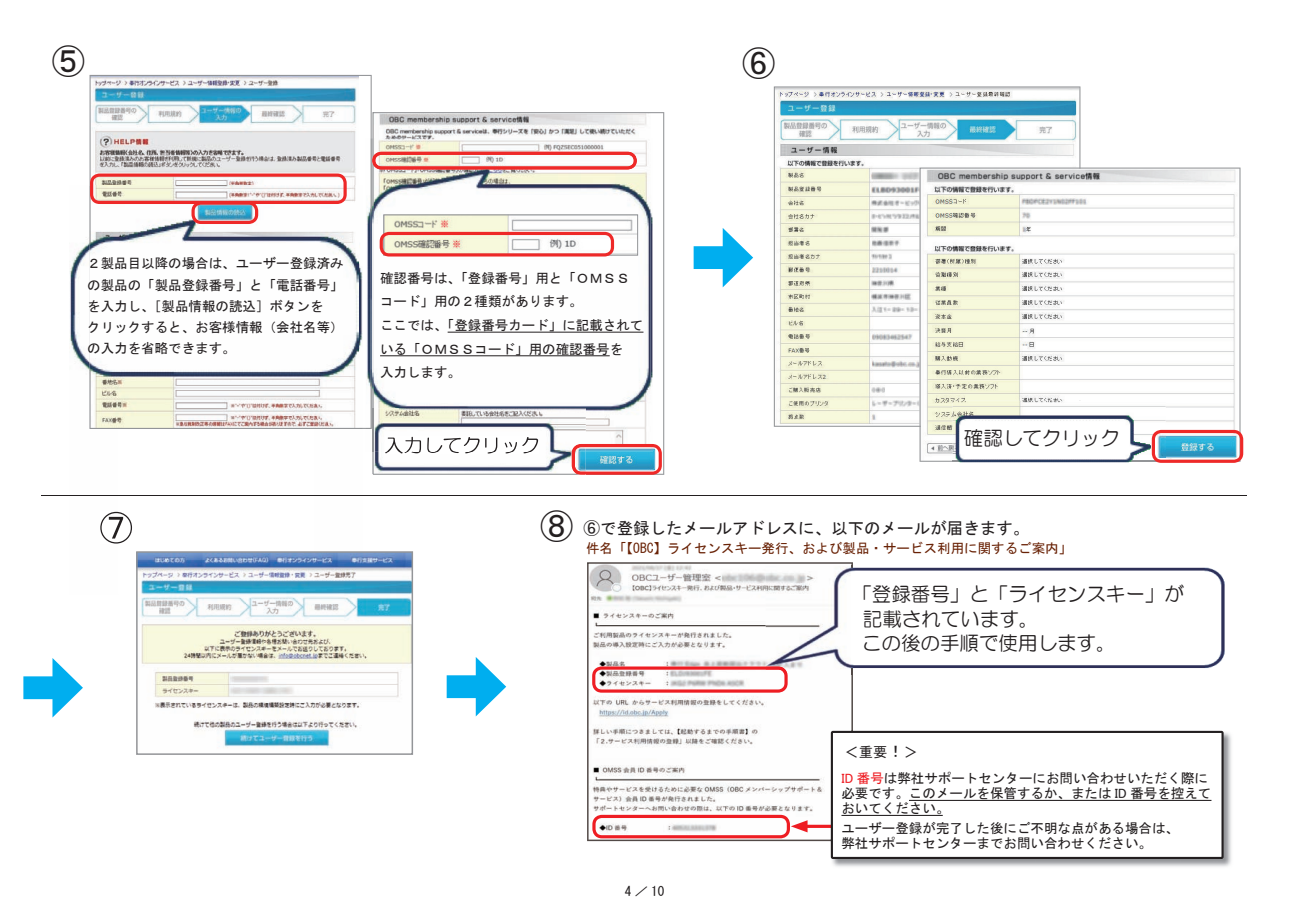
<style>
.page{position:relative;width:1289px;height:919px;background:#fff}
.page>*{position:absolute;margin:0;border:0;box-sizing:border-box;transform-origin:0 0}
.t1{font:33px "MS Gothic";color:#231f20}
.t2{font:19.5px/24.8px "HG Maru Gothic MPRO";color:#231f20}
.t3{font:16.5px "MS Gothic";color:#231f20}
.t4{font:14.25px "MS Gothic";color:#231f20}
.t5{font:13.5px/23.7px "MS Gothic";color:#231f20}
.t6{font:13.5px "MS Gothic";color:#692206}
.t7{font:13.2px "MS Gothic";color:#231f20}
.s1{font-size:16.5px}
.s2{font-family:"MS P Gothic";color:#ee1d23}
.s3{color:#ee1d23}
.s4{font-family:"MS P Gothic"}
</style>
<div class="page">
<svg style="left:693px;top:228px;width:60px;height:59px"></svg>
<hr style="left:42px;top:495px;width:1205px;height:1px;background:#231f20">
<svg style="left:773px;top:86px;width:307px;height:341px"></svg>
<svg style="left:919px;top:167px;width:321px;height:295px"></svg>
<img style="left:1165px;top:434px;width:71px;height:23px">
<img style="left:952px;top:401px;width:213px;height:62px">
<div style="left:1151px;top:430px;width:92px;height:33px;border:3px solid #ee2928;border-radius:8px"></div>
<svg style="left:23px;top:658px;width:60px;height:59px"></svg>
<svg style="left:90px;top:75px;width:282px;height:354px"></svg>
<svg style="left:372px;top:112px;width:292px;height:363px"></svg>
<img style="left:373px;top:444px;width:212px;height:31px">
<img style="left:373px;top:452px;width:198px;height:21px">
<img style="left:385px;top:452px;width:153px;height:2px">
<img style="left:372px;top:138px;width:1px;height:314px">
<img style="left:373px;top:138px;width:280px;height:306px">
<img style="left:366px;top:138px;width:6px;height:291px">
<img style="left:372px;top:152px;width:265px;height:17px">
<img style="left:373px;top:408px;width:1px;height:44px">
<svg style="left:571px;top:444px;width:91px;height:30px;background:#8699b0"></svg>
<img style="left:385px;top:437px;width:153px;height:15px">
<hr style="left:447px;top:332px;width:196px;height:1px;background:#231f20">
<hr style="left:380px;top:355px;width:229px;height:1px;background:#231f20">
<img style="left:385px;top:216px;width:251px;height:38px">
<div style="left:383px;top:214px;width:255px;height:42px;border:1px solid #939598"></div>
<div style="left:379px;top:232px;width:235px;height:24px;border:3px solid #ee2928;border-radius:8px"></div>
<img style="left:69px;top:186px;width:49px;height:358px">
<img style="left:100px;top:512px;width:32px;height:31px">
<img style="left:69px;top:495px;width:49px;height:1px">
<img style="left:90px;top:186px;width:272px;height:243px">
<div style="left:90px;top:173px;width:257px;height:31px;border:3px solid #ee2928;border-radius:8px"></div>
<div style="left:191px;top:201px;width:67px;height:23px;border:3px solid #ee2928;border-radius:8px"></div>
<img style="left:139px;top:554px;width:271px;height:194px">
<div style="left:136px;top:551px;width:277px;height:203px;border:2px solid #939598"></div>
<svg style="left:446px;top:657px;width:60px;height:59px"></svg>
<svg style="left:587px;top:562px;width:266px;height:279px"></svg>
<div style="left:592px;top:814px;width:198px;height:24px;border:3px solid #ee1d23;border-radius:8px"></div>
<svg style="left:790px;top:787px;width:40px;height:45px"></svg>
<img style="left:831px;top:731px;width:400px;height:136px">
<div style="left:831px;top:731px;width:391px;height:126px;background:#fff"></div>
<hr style="left:909px;top:799px;width:302px;height:1px;background:#231f20">
<hr style="left:841px;top:814px;width:101px;height:1px;background:#231f20">
<div style="left:830px;top:730px;width:393px;height:128px;border:2px solid #231f20"></div>
<svg style="left:592px;top:666px;width:195px;height:26px"></svg>
<img style="left:853px;top:567px;width:372px;height:101px">
<img style="left:765px;top:566px;width:88px;height:108px">
<img style="left:765px;top:666px;width:22px;height:8px">
<h1 class="t1" style="left:52px;top:45px;width:34px">⑤</h1>
<h1 class="t1" style="left:742px;top:46px;width:34px">⑥</h1>
<p class="t5" style="left:87px;top:253px;width:258px;line-height:21.3px">２製品目以降の場合は、ユーザー登録済みの製品の「製品登録番号」と「電話番号」を入力し、［製品情報の読込］ボタンを<br>クリックすると、お客様情報（会社名等）の入力を省略できます。</p>
<p class="t5" style="left:380px;top:266px;width:265px">確認番号は、「登録番号」用と「ＯＭＳＳコード」用の２種類があります。<br>ここでは、「登録番号カード」に記載されている「ＯＭＳＳコード」用の確認番号を<br>入力します。</p>
<h2 class="t2" style="left:963px;top:425px;width:157px">確認してクリック</h2>
<h1 class="t1" style="left:540px;top:509px;width:34px">⑧</h1>
<p class="t3" style="left:583px;top:519px;width:447px">⑥で登録したメールアドレスに、以下のメールが届きます。</p>
<p class="t6" style="left:586px;top:542px;width:487px">件名「【OBC】ライセンスキー発行、および製品・サービス利用に関するご案内」</p>
<h2 class="t2" style="left:862px;top:581px;width:323px;text-indent:-10px">「登録番号」と「ライセンスキー」が記載されています。<br>この後の手順で使用します。</h2>
<p class="t7" style="left:624px;top:884px;width:41px">4／10</p>
<p class="t4" style="left:844px;top:744px;width:75px">＜重要<span class="s1">！</span>＞</p>
<p class="t5" style="left:841px;top:770px;width:371px;line-height:15px"><span class="s2">ID</span> <span class="s3">番号</span>は弊社サポートセンターにお問い合わせいただく際に必要です。このメールを保管するか、または <span class="s4">ID</span> 番号を控えておいてください。</p>
<p class="t5" style="left:841px;top:820px;width:339px;line-height:15px">ユーザー登録が完了した後にご不明な点がある場合は、弊社サポートセンターまでお問い合わせください。</p>
</div>
